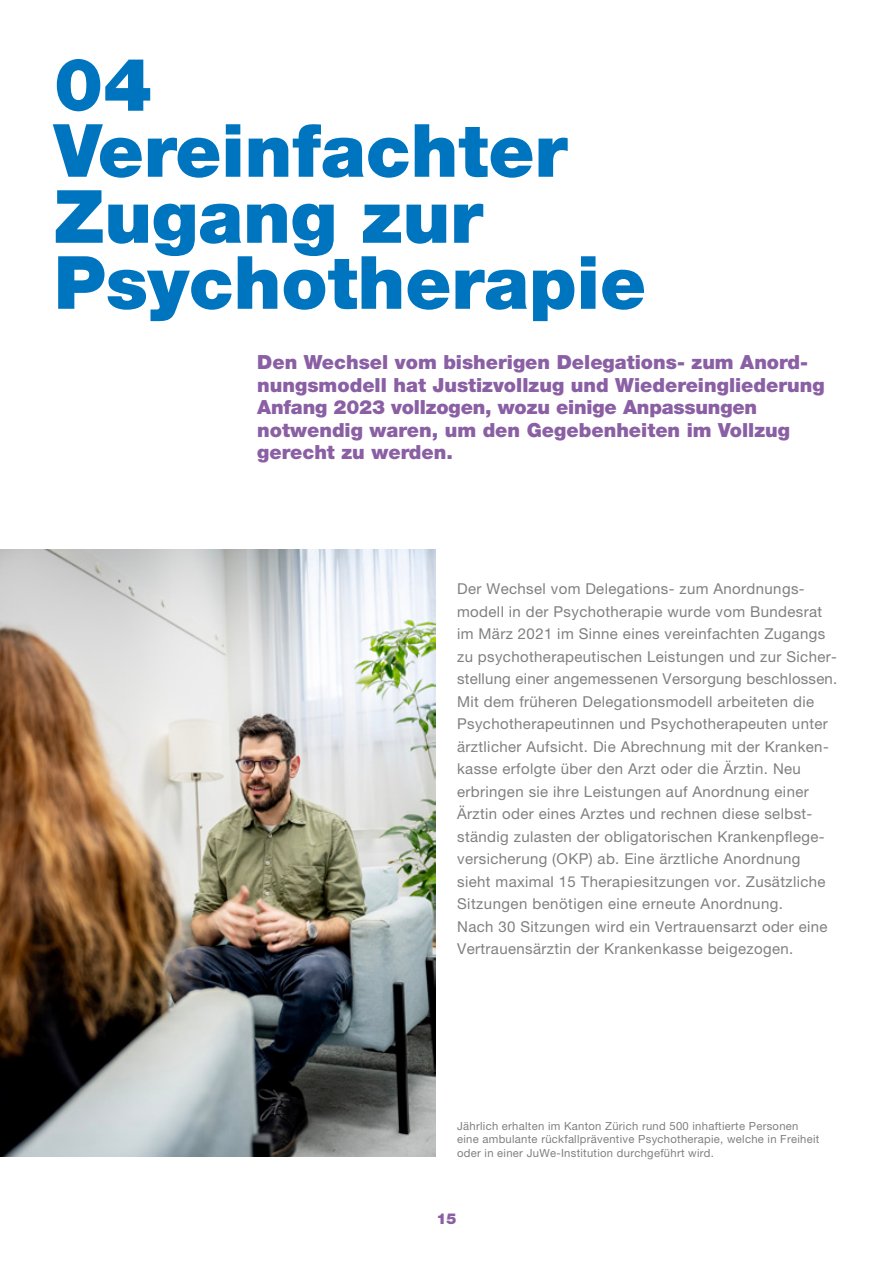
<style>
.page{position:relative;width:893px;height:1263px;background:#fff}
.page>*{position:absolute;margin:0;border:0;box-sizing:border-box;transform-origin:0 0}
.Titel{font:900 73.5px/66px "Helvetica Neue LT Pro";color:#0075bf}
.Lead{font:900 19.5px/22.5px "Helvetica Neue LT Pro";color:#8a5fa4}
.Lauftext{font:15px/22.5px "Helvetica Neue LT Pro";letter-spacing:.025em;color:#808080}
.t1{font:900 15px "Helvetica Neue LT Pro";color:#8a5fa4}
.Bildlegende{font:11.25px/13.5px "Helvetica Neue LT Pro";letter-spacing:.025em;color:#808080}
</style>
<div class="page">
<img style="left:0;top:549px;width:436px;height:608px">
<p class="Titel" style="left:54px;top:51px;width:100px">04</p>
<p class="Titel" style="left:54px;top:117px;width:594px">Vereinfachter<br>Zugang zur<br>Psychotherapie</p>
<p class="Lead" style="left:257px;top:351px;width:569px">Den Wechsel vom bisherigen Delegations- zum Anord&shy;nungsmodell hat Justizvollzug und Wiedereingliederung Anfang 2023 vollzogen, wozu einige Anpassungen notwendig waren, um den Gegebenheiten im Vollzug gerecht zu werden.</p>
<p class="Lauftext" style="left:457px;top:577px;width:382px">Der Wechsel vom Delegations- zum Anordnungs&shy;modell in der Psychotherapie wurde vom Bundesrat im März 2021 im Sinne eines vereinfachten Zugangs zu psychotherapeutischen Leistungen und zur Sicher&shy;stellung einer angemessenen Versorgung beschlossen.<br>Mit dem früheren Delegationsmodell arbeiteten die Psychotherapeutinnen und Psychotherapeuten unter ärztlicher Aufsicht. Die Abrechnung mit der Kranken&shy;kasse erfolgte über den Arzt oder die Ärztin. Neu erbringen sie ihre Leistungen auf Anordnung einer Ärztin oder eines Arztes und rechnen diese selbst&shy;ständig zulasten der obligatorischen Krankenpflege&shy;versicherung (OKP) ab. Eine ärztliche Anordnung sieht maximal 15 Therapiesitzungen vor. Zusätzliche Sitzungen benötigen eine erneute Anordnung.<br>Nach 30 Sitzungen wird ein Vertrauensarzt oder eine Vertrauensärztin der Krankenkasse beigezogen.</p>
<p class="Bildlegende" style="left:457px;top:1119px;width:364px">Jährlich erhalten im Kanton Zürich rund 500 inhaftierte Personen eine ambulante rückfallpräventive Psychotherapie, welche in Freiheit oder in einer JuWe-Institution durchgeführt wird.</p>
<p class="t1" style="left:436px;top:1210px;width:22px">15</p>
</div>
